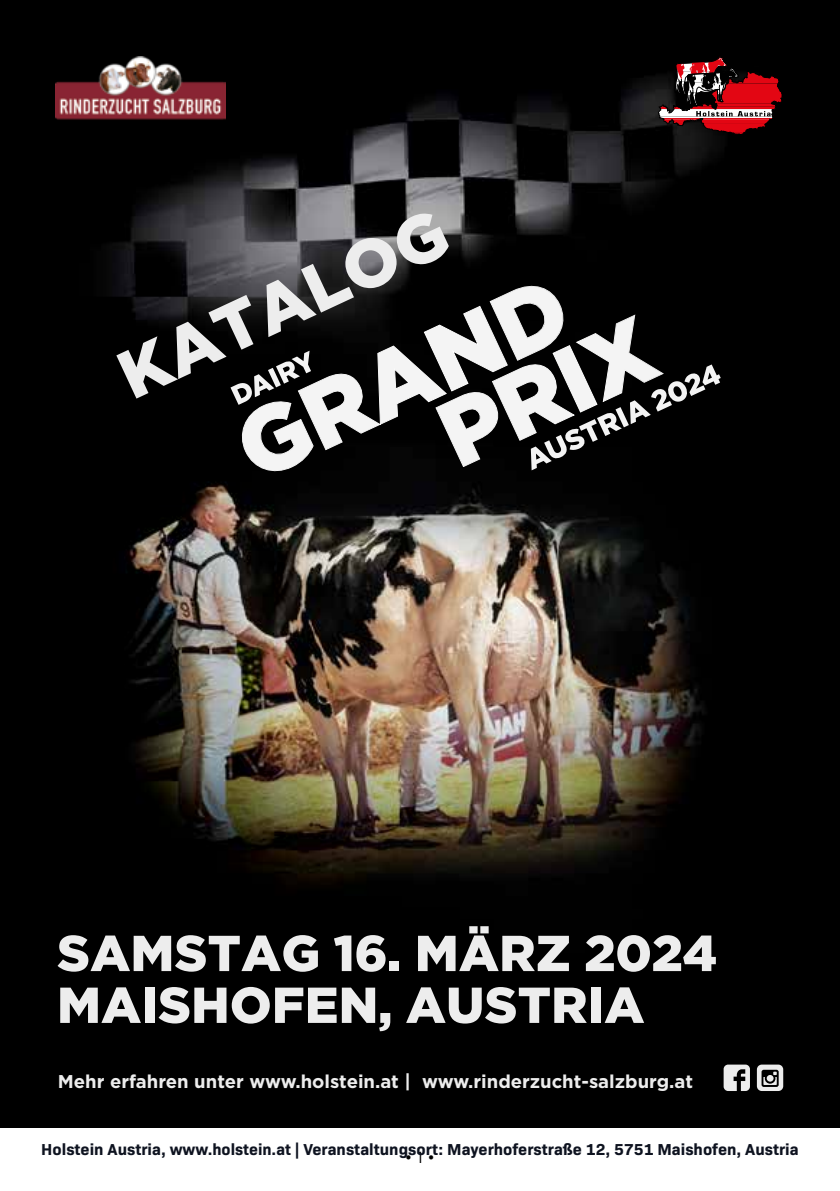
<style>
.page{position:relative;width:840px;height:1191px;background:#fff}
.page>*{position:absolute;margin:0;border:0;box-sizing:border-box;transform-origin:0 0}
.t1{font:900 68px "Gotham";color:#ededed}
.t2{font:900 50.4px/51.8px "Gotham";letter-spacing:.005em;color:#ededed}
.t3{font:700 18.4px "Gotham";color:#ededed}
.t4{font:700 16.2px "Bio Sans";color:#0e1320}
.t5{font:16px "Gotham";color:#000}
</style>
<div class="page">
<img style="left:0;top:0;width:839px;height:1127px">
<img style="left:56px;top:57px;width:170px;height:64px">
<svg style="left:237px;top:281px;width:330px;height:194px"></svg>
<svg style="left:230px;top:351px;width:81px;height:54px"></svg>
<svg style="left:435px;top:315px;width:285px;height:155px"></svg>
<div style="left:711px;top:1061px;width:77px;height:44px;background:#000"></div>
<svg style="left:723px;top:1064px;width:26px;height:27px"></svg>
<svg style="left:756px;top:1064px;width:26px;height:27px"></svg>
<svg style="left:657px;top:57px;width:125px;height:79px;background:#68262a"></svg>
<h1 class="t1" style="left:106px;top:343px;width:356px;rotate:-25deg">KATALOG</h1>
<h2 class="t2" style="left:57px;top:926px;width:661px">SAMSTAG 16. MÄRZ 2024<br>MAISHOFEN, AUSTRIA</h2>
<p class="t3" style="left:58px;top:1068px;width:636px">Mehr erfahren unter www.holstein.at | www.rinderzucht-salzburg.at</p>
<p class="t4" style="left:41px;top:1136px;width:758px">Holstein Austria, www.holstein.at | Veranstaltungsort: Mayerhoferstraße 12, 5751 Maishofen, Austria</p>
<p class="t5" style="left:405px;top:1148px;width:32px">• 1 •</p>
</div>
